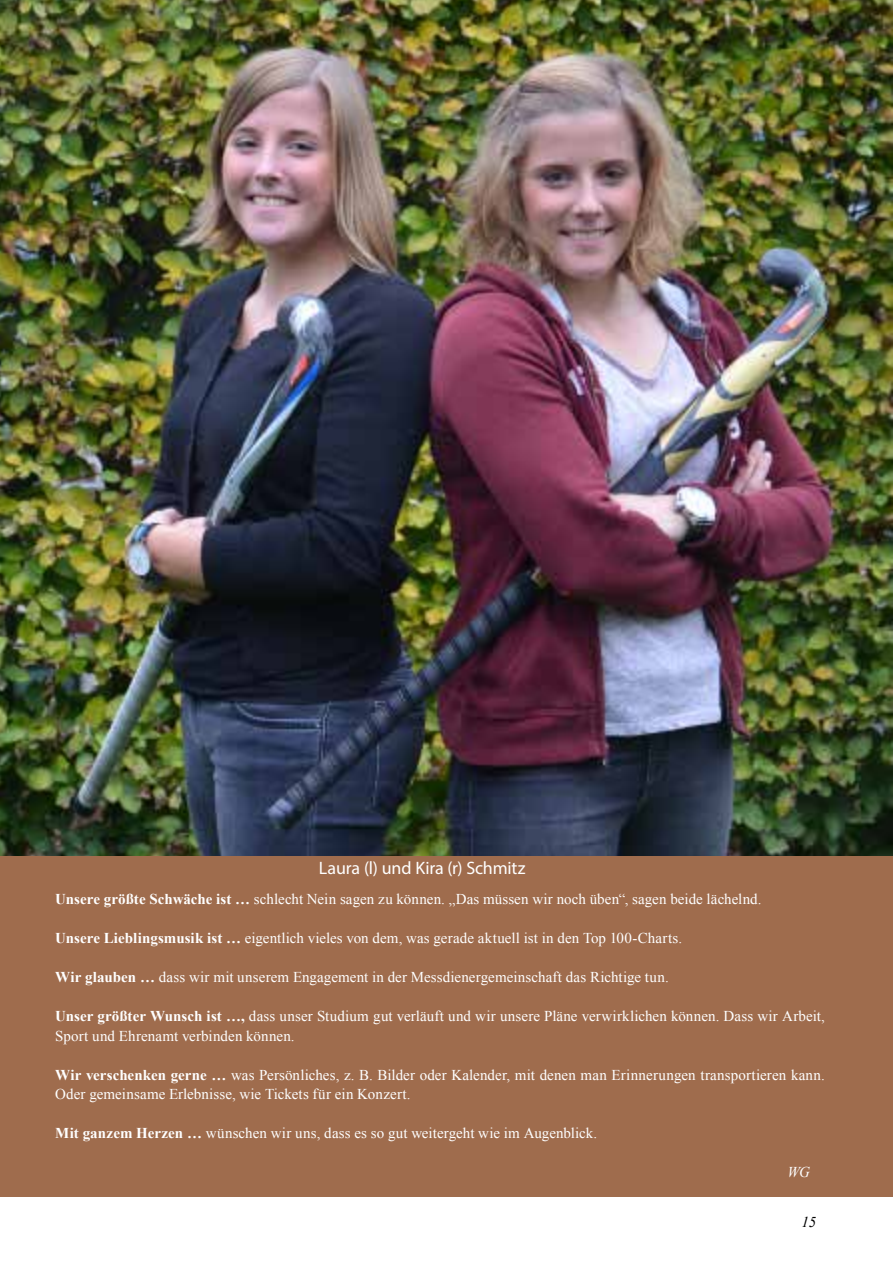
<style>
.page{position:relative;width:893px;height:1263px;background:#fff}
.page>*{position:absolute;margin:0;border:0;box-sizing:border-box;transform-origin:0 0}
.t1{font:18px "Myriad Pro";letter-spacing:-.01em;color:#fff}
.t2{font:15px/19.5px "Times New Roman";letter-spacing:.005em;color:#fff}
.t3{font:italic 15px "Times New Roman";color:#000}
.t4{font:italic 15px "Times New Roman";color:#fff}
.s1{font-weight:700}
</style>
<div class="page">
<div style="left:0;top:856px;width:893px;height:341px;background:#9f6c4d"></div>
<img style="left:0;top:0;width:893px;height:856px">
<p class="t1" style="left:319px;top:856px;width:208px">Laura (l) und Kira (r) Schmitz</p>
<p class="t2" style="left:55px;top:889px;width:708px"><span class="s1">Unsere größte Schwäche ist …</span> schlecht Nein sagen zu können. „Das müssen wir noch üben“, sagen beide lächelnd.</p>
<p class="t2" style="left:55px;top:928px;width:628px"><span class="s1">Unsere Lieblingsmusik ist …</span> eigentlich vieles von dem, was gerade aktuell ist in den Top 100-Charts.</p>
<p class="t2" style="left:55px;top:967px;width:615px"><span class="s1">Wir glauben …</span> dass wir mit unserem Engagement in der Messdienergemeinschaft das Richtige tun.</p>
<p class="t2" style="left:55px;top:1006px;width:771px"><span class="s1">Unser größter Wunsch ist …,</span> dass unser Studium gut verläuft und wir unsere Pläne verwirklichen können. Dass wir Arbeit,<br>Sport und Ehrenamt verbinden können.</p>
<p class="t2" style="left:55px;top:1065px;width:771px"><span class="s1">Wir verschenken gerne …</span> was Persönliches, z. B. Bilder oder Kalender, mit denen man Erinnerungen transportieren kann.<br>Oder gemeinsame Erlebnisse, wie Tickets für ein Konzert.</p>
<p class="t2" style="left:55px;top:1123px;width:543px"><span class="s1">Mit ganzem Herzen …</span> wünschen wir uns, dass es so gut weitergeht wie im Augenblick.</p>
<p class="t4" style="left:787px;top:1162px;width:24px">WG</p>
<p class="t3" style="left:801px;top:1211px;width:16px">15</p>
</div>
